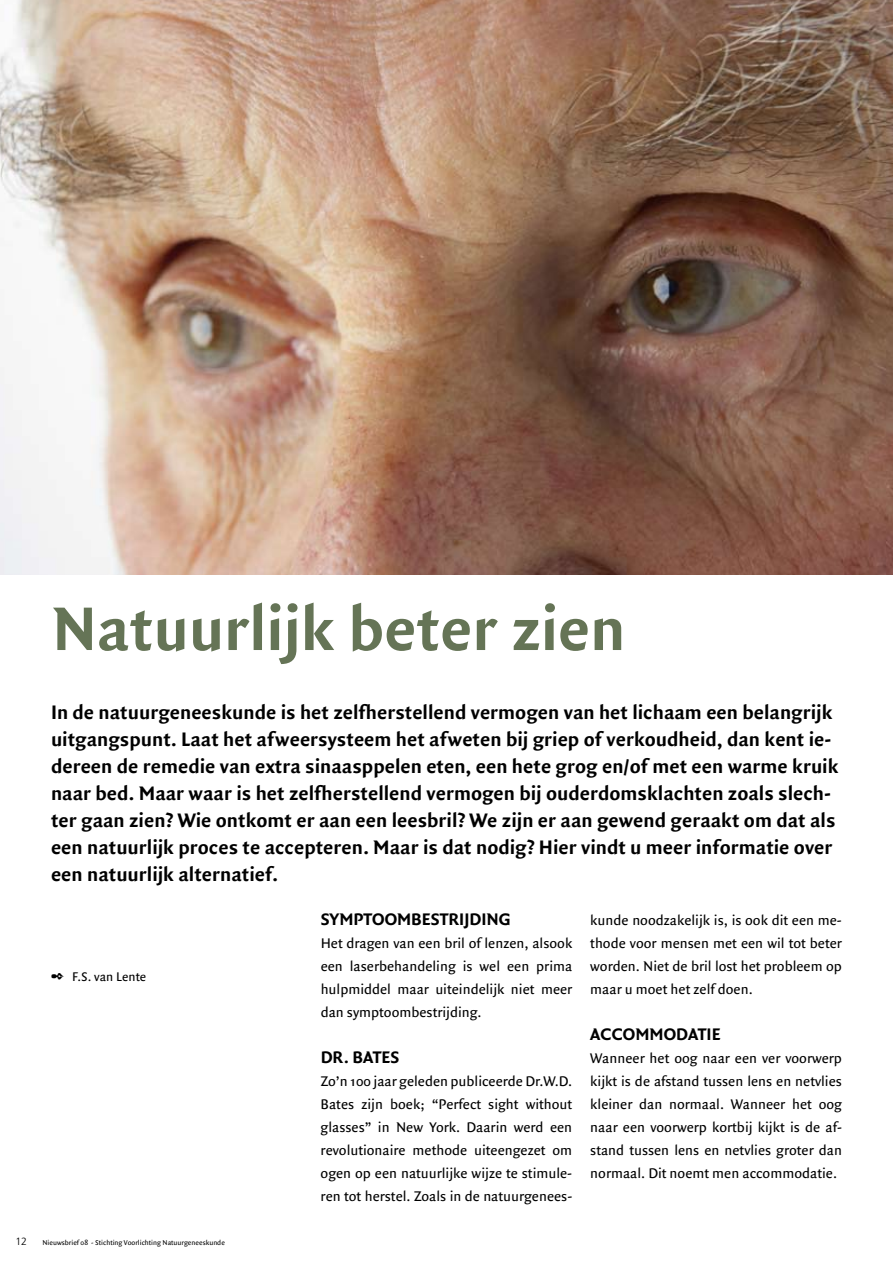
<style>
.page{position:relative;width:893px;height:1263px;background:#fff}
.page>*{position:absolute;margin:0;border:0;box-sizing:border-box;transform-origin:0 0}
.t1{font:700 66px "Quadraat Sans";color:#657456}
.t2{font:700 21px/27px "Quadraat Sans";color:#000}
.t3{font:700 18px "Quadraat Sans";color:#000}
.t4{font:15px/23px "Quadraat Sans";color:#000;text-align:justify}
.t5{font:13.5px "Quadraat Sans";color:#000}
.t6{font:300 10.5px "Frutiger";color:#000}
.t7{font:7.5px "Quadraat Sans";color:#000}
</style>
<div class="page">
<img style="left:0;top:0;width:893px;height:574px">
<h1 class="t1" style="left:52px;top:591px;width:575px">Natuurlijk beter zien</h1>
<p class="t2" style="left:51px;top:699px;width:789px">In de natuurgeneeskunde is het zelfherstellend vermogen van het lichaam een belangrijk uitgangspunt. Laat het afweersysteem het afweten bij griep of verkoudheid, dan kent ie&shy;dereen de remedie van extra sinaasppelen eten, een hete grog en/of met een warme kruik naar bed. Maar waar is het zelfherstellend vermogen bij ouderdomsklachten zoals slech&shy;ter gaan zien? Wie ontkomt er aan een leesbril? We zijn er aan gewend geraakt om dat als een natuurlijk proces te accepteren. Maar is dat nodig? Hier vindt u meer informatie over een natuurlijk alternatief.</p>
<p class="t5" style="left:72px;top:968px;width:76px">F.S. van Lente</p>
<p class="t6" style="left:15px;top:1235px;width:13px">12</p>
<p class="t7" style="left:43px;top:1238px;width:184px">Nieuwsbrief 08 - Stichting Voorlichting Natuurgeneeskunde</p>
<p class="t3" style="left:321px;top:909px;width:45px">Symptoo</p>
<p class="t3" style="left:397px;top:909px;width:115px">mbestrijding</p>
<p class="t4" style="left:321px;top:932px;width:253px">Het dragen van een bril of lenzen, alsook een laserbehandeling is wel een prima hulpmiddel maar uiteindelijk niet meer dan symptoombestrijding.</p>
<p class="t3" style="left:321px;top:1047px;width:79px">Dr. Bates</p>
<p class="t4" style="left:321px;top:1070px;width:253px">Zo’n 100 jaar geleden publiceerde Dr.W.D.<br>Bates zijn boek; “Perfect sight without glasses” in New York. Daarin werd een revolutionaire methode uiteengezet om ogen op een natuurlijke wijze te stimule&shy;ren tot herstel. Zoals in de natuurgenees-</p>
<p class="t4" style="left:590px;top:909px;width:253px">kunde noodzakelijk is, is ook dit een me&shy;thode voor mensen met een wil tot beter worden. Niet de bril lost het probleem op maar u moet het zelf doen.</p>
<p class="t3" style="left:590px;top:1024px;width:132px">Accommodatie</p>
<p class="t4" style="left:590px;top:1047px;width:253px">Wanneer het oog naar een ver voorwerp kijkt is de afstand tussen lens en netvlies kleiner dan normaal. Wanneer het oog naar een voorwerp kortbij kijkt is de af&shy;stand tussen lens en netvlies groter dan normaal. Dit noemt men accommodatie.</p>
</div>
